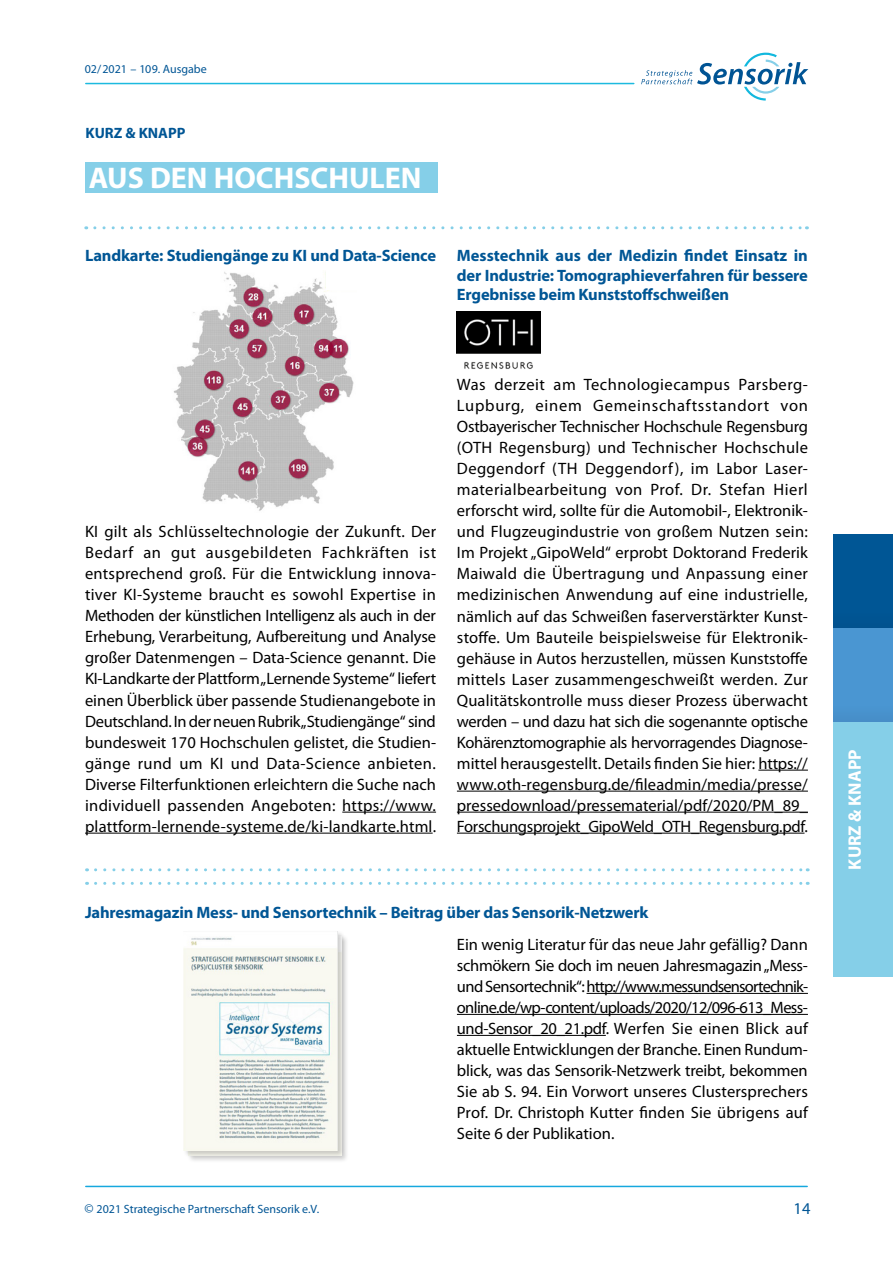
<style>
.page{position:relative;width:893px;height:1263px;background:#fff}
.page>*{position:absolute;margin:0;border:0;box-sizing:border-box;transform-origin:0 0}
.t1{font:700 30px "Myriad Pro";color:#fff}
.t2{font:700 18px "Myriad Pro";color:#fff}
.t3{font:16.5px/21px "Myriad Pro";letter-spacing:.005em;color:#000;text-align:justify}
.t4{font:700 16.5px/19.8px "Myriad Pro";letter-spacing:-.01em;color:#005695;text-align:justify}
.t5{font:16.5px "Myriad Pro";color:#005595}
.t6{font:700 15px "Myriad Pro";color:#005695}
.t7{font:12px "Myriad Pro";color:#005595}
.s1{font-size:13.5px}
</style>
<div class="page">
<hr style="left:86px;top:1186px;width:721px;height:1px;background:#16a8de">
<hr style="left:86px;top:83px;width:548px;height:1px;background:#1dbadf">
<svg style="left:641px;top:53px;width:167px;height:48px"></svg>
<div style="left:833px;top:721px;width:60px;height:255px;background:#85cfe8"></div>
<div style="left:833px;top:534px;width:60px;height:94px;background:#005695"></div>
<div style="left:833px;top:628px;width:60px;height:93px;background:#4a96d2"></div>
<svg style="left:95px;top:226px;width:712px;height:3px"></svg>
<svg style="left:96px;top:868px;width:712px;height:3px"></svg>
<svg style="left:96px;top:882px;width:712px;height:3px"></svg>
<div style="left:85px;top:162px;width:352px;height:31px;background:#85cfe8"></div>
<hr style="left:342px;top:812px;width:94px;height:1px;background:#000">
<hr style="left:85px;top:833px;width:348px;height:1px;background:#000">
<hr style="left:758px;top:770px;width:50px;height:1px;background:#000">
<hr style="left:457px;top:791px;width:351px;height:1px;background:#000">
<hr style="left:457px;top:812px;width:351px;height:1px;background:#000">
<hr style="left:457px;top:833px;width:347px;height:1px;background:#000">
<img style="left:456px;top:311px;width:84px;height:58px">
<img style="left:174px;top:272px;width:180px;height:239px">
<div style="left:326px;top:270px;width:40px;height:19px;background:#fff"></div>
<hr style="left:587px;top:993px;width:221px;height:1px;background:#000">
<hr style="left:457px;top:1014px;width:351px;height:1px;background:#000">
<hr style="left:457px;top:1035px;width:149px;height:1px;background:#000">
<div style="left:187px;top:934px;width:162px;height:228px;background:#000;opacity:.2"></div>
<div style="left:182px;top:929px;width:162px;height:229px;background:#000;opacity:.2"></div>
<img style="left:184px;top:931px;width:153px;height:220px">
<p class="t7" style="left:85px;top:63px;width:123px">02/2021 – 109. Ausgabe</p>
<p class="t6" style="left:85px;top:125px;width:102px">KURZ &amp; KNAPP</p>
<h1 class="t1" style="left:89px;top:161px;width:334px">AUS DEN HOCHSCHULEN</h1>
<p class="t4" style="left:85px;top:245px;width:353px">Landkarte: Studiengänge zu KI und Data-Science</p>
<p class="t4" style="left:457px;top:246px;width:353px">Messtechnik aus der Medizin findet Einsatz in der Industrie: Tomographieverfahren für bessere Ergebnisse beim Kunststoffschweißen</p>
<p class="t3" style="left:85px;top:522px;width:353px">KI gilt als Schlüsseltechnologie der Zukunft. Der Bedarf an gut ausgebildeten Fachkräften ist entsprechend groß. Für die Entwicklung innova&shy;tiver KI-Systeme braucht es sowohl Expertise in Methoden der künstlichen Intelligenz als auch in der Erhebung, Verarbeitung, Aufbereitung und Analyse großer Datenmengen – Data-Science genannt. Die KI-Landkarte der Plattform „Lernende Systeme“ liefert einen Überblick über passende Studienangebote in Deutschland. In der neuen Rubrik „Studiengänge“ sind bundesweit 170 Hochschulen gelistet, die Studien&shy;gänge rund um KI und Data-Science anbieten.<br>Diverse Filterfunktionen erleichtern die Suche nach individuell passenden Angeboten: https://www. plattform-lernende-systeme.de/ki-landkarte.html.</p>
<p class="t3" style="left:457px;top:375px;width:353px">Was derzeit am Technologiecampus Parsberg-Lupburg, einem Gemeinschaftsstandort von Ostbayerischer Technischer Hochschule Regensburg (OTH Regensburg) und Technischer Hochschule Deggendorf (TH Deggendorf), im Labor Laser&shy;materialbearbeitung von Prof. Dr. Stefan Hierl erforscht wird, sollte für die Automobil-, Elektronik&shy;und Flugzeugindustrie von großem Nutzen sein:<br>Im Projekt „GipoWeld“ erprobt Doktorand Frederik Maiwald die Übertragung und Anpassung einer medizinischen Anwendung auf eine industrielle, nämlich auf das Schweißen faserverstärkter Kunst&shy;stoffe. Um Bauteile beispielsweise für Elektronik&shy;gehäuse in Autos herzustellen, müssen Kunststoffe mittels Laser zusammengeschweißt werden. Zur Qualitätskontrolle muss dieser Prozess überwacht werden – und dazu hat sich die sogenannte optische Kohärenztomographie als hervorragendes Diagnose&shy;mittel herausgestellt. Details finden Sie hier: https:// www.oth-regensburg.de/fileadmin/media/presse/ pressedownload/pressematerial/pdf/2020/PM_89_ Forschungsprojekt_GipoWeld_OTH_Regensburg.pdf.</p>
<p class="t4" style="left:85px;top:903px;width:565px">Jahresmagazin Mess- und Sensortechnik – Beitrag über das Sensorik-Netzwerk</p>
<p class="t3" style="left:457px;top:934px;width:353px">Ein wenig Literatur für das neue Jahr gefällig? Dann schmökern Sie doch im neuen Jahresmagazin „Mess&shy;und Sensortechnik“: http://www.messundsensortechnik&shy;online.de/wp-content/uploads/2020/12/096-613_Mess&shy;und-Sensor_20_21.pdf. Werfen Sie einen Blick auf aktuelle Entwicklungen der Branche. Einen Rundum&shy;blick, was das Sensorik-Netzwerk treibt, bekommen Sie ab S. 94. Ein Vorwort unseres Clustersprechers Prof. Dr. Christoph Kutter finden Sie übrigens auf Seite 6 der Publikation.</p>
<p class="t7" style="left:85px;top:1203px;width:236px"><span class="s1">©</span> 2021 Strategische Partnerschaft Sensorik e.V.</p>
<p class="t5" style="left:793px;top:1199px;width:18px">14</p>
<p class="t2" style="left:845px;top:869px;width:122px;rotate:-90deg">KURZ &amp; KNAPP</p>
</div>
